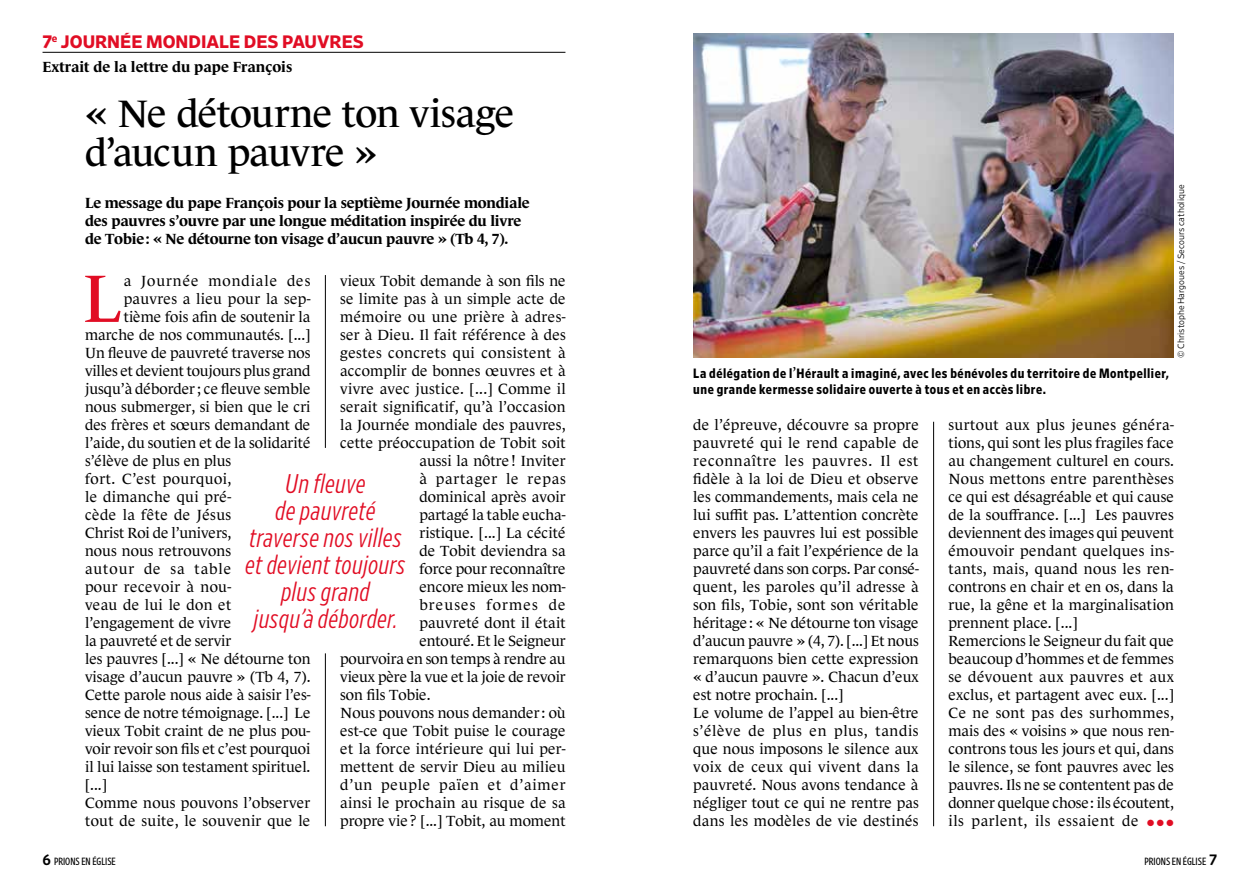
<style>
.page{position:relative;width:1259px;height:893px;background:#fff}
.page>*{position:absolute;margin:0;border:0;box-sizing:border-box;transform-origin:0 0}
.t1{font:68.4px "Le Monde Journal Std";color:#e10d24}
.t2{font:39px/39px "Le Monde Journal Std";letter-spacing:-.015em;color:#000}
.t3{font:italic 300 condensed 27px/27px "Retina";letter-spacing:.01em;color:#e10d24;text-align:center}
.t4{font:700 18px "Retina";color:#e10d24}
.t5{font:15px/18px "Le Monde Journal Std";letter-spacing:.005em;color:#000}
.t6{font:700 15px/18px "Le Monde Journal Std";letter-spacing:-.01em;color:#000}
.t7{font:15px "Le Monde Journal Std";letter-spacing:.025em;color:#000}
.t8{font:15px "Le Monde Journal Std";letter-spacing:.03em;color:#000}
.t9{font:15px "Le Monde Journal Std";letter-spacing:.055em;color:#000}
.t10{font:15px "Le Monde Journal Std";letter-spacing:.065em;color:#000}
.t11{font:15px "Le Monde Journal Std";letter-spacing:.075em;color:#000}
.t12{font:700 13.5px/16.5px "Retina Narrow";letter-spacing:.04em;color:#000}
.t13{font:condensed 10.5px "Retina";color:#000}
.t14{font:300 9px "Retina";color:#000}
.t15{font:9px "Zapf Dingbats";color:#e10d24}
.s1{font-family:"Le Monde Journal Std";font-weight:400;font-size:15px}
.s2{font-family:"Humanist 521 BT"}
.s3{font-weight:500;font-stretch:normal;font-size:15px}
</style>
<div class="page">
<hr style="left:43px;top:52px;width:522px;height:1px;background:#000">
<img style="left:693px;top:34px;width:481px;height:324px">
<hr style="left:325px;top:275px;width:1px;height:173px;background:#000">
<hr style="left:933px;top:422px;width:1px;height:404px;background:#000">
<hr style="left:325px;top:653px;width:1px;height:173px;background:#000">
<p class="t4" style="left:43px;top:30px;width:323px">7<sup>e</sup> JOURNÉE MONDIALE DES PAUVRES</p>
<p class="t6" style="left:43px;top:58px;width:251px">Extrait de la lettre du pape François</p>
<h2 class="t2" style="left:85px;top:94px;width:431px">« Ne détourne ton visage d’aucun pauvre »</h2>
<p class="t6" style="left:85px;top:194px;width:446px">Le message du pape François pour la septième Journée mondiale des pauvres s’ouvre par une longue méditation inspirée du livre de Tobie: « Ne détourne ton visage d’aucun pauvre » (Tb 4, 7).</p>
<h1 class="t1" style="left:83px;top:260px;width:40px">L</h1>
<p class="t10" style="left:124px;top:272px;width:188px">a Journée mondiale des</p>
<p class="t5" style="left:340px;top:272px;width:227px">vieux Tobit demande à son fils ne</p>
<p class="t5" style="left:340px;top:290px;width:227px">se limite pas à un simple acte de</p>
<p class="t7" style="left:340px;top:308px;width:227px">mémoire ou une prière à adres-</p>
<p class="t5" style="left:340px;top:326px;width:227px">ser à Dieu. Il fait référence à des</p>
<p class="t8" style="left:340px;top:344px;width:227px">gestes concrets qui consistent à</p>
<p class="t5" style="left:340px;top:362px;width:227px">accomplir de bonnes œuvres et à</p>
<p class="t5" style="left:340px;top:380px;width:227px">vivre avec justice. [...] Comme il</p>
<p class="t5" style="left:340px;top:398px;width:227px">serait significatif, qu’à l’occasion</p>
<p class="t5" style="left:340px;top:416px;width:227px">la Journée mondiale des pauvres,</p>
<p class="t5" style="left:340px;top:434px;width:227px">cette préoccupation de Tobit soit</p>
<p class="t5" style="left:419px;top:452px;width:148px">aussi la nôtre ! Inviter</p>
<p class="t9" style="left:419px;top:470px;width:148px">à partager le repas</p>
<p class="t5" style="left:419px;top:488px;width:148px">dominical après avoir</p>
<p class="t5" style="left:419px;top:506px;width:148px">partagé la table eucha-</p>
<p class="t5" style="left:419px;top:524px;width:148px">ristique. [...] La cécité</p>
<p class="t5" style="left:419px;top:542px;width:148px">de Tobit deviendra sa</p>
<p class="t5" style="left:419px;top:560px;width:148px">force pour reconnaître</p>
<p class="t5" style="left:419px;top:578px;width:148px">encore mieux les nom-</p>
<p class="t11" style="left:419px;top:596px;width:148px">breuses formes de</p>
<p class="t5" style="left:419px;top:614px;width:148px">pauvreté dont il était</p>
<p class="t5" style="left:419px;top:632px;width:148px">entouré. Et le Seigneur</p>
<p class="t5" style="left:340px;top:650px;width:227px">pourvoira en son temps à rendre au</p>
<p class="t5" style="left:340px;top:668px;width:227px">vieux père la vue et la joie de revoir</p>
<p class="t5" style="left:340px;top:686px;width:92px">son fils Tobie.</p>
<p class="t5" style="left:340px;top:704px;width:227px">Nous pouvons nous demander: où</p>
<p class="t5" style="left:340px;top:722px;width:227px">est-ce que Tobit puise le courage</p>
<p class="t5" style="left:340px;top:740px;width:227px">et la force intérieure qui lui per-</p>
<p class="t5" style="left:340px;top:758px;width:227px">mettent de servir Dieu au milieu</p>
<p class="t9" style="left:340px;top:776px;width:227px">d’un peuple païen et d’aimer</p>
<p class="t5" style="left:340px;top:794px;width:227px">ainsi le prochain au risque de sa</p>
<p class="t5" style="left:340px;top:812px;width:227px">propre vie ? [...] Tobit, au moment</p>
<p class="t5" style="left:124px;top:290px;width:188px">pauvres a lieu pour la sep-</p>
<p class="t5" style="left:124px;top:308px;width:188px">tième fois afin de soutenir la</p>
<p class="t5" style="left:85px;top:326px;width:227px">marche de nos communautés. [...]</p>
<p class="t5" style="left:85px;top:344px;width:227px">Un fleuve de pauvreté traverse nos</p>
<p class="t5" style="left:85px;top:362px;width:227px">villes et devient toujours plus grand</p>
<p class="t5" style="left:85px;top:380px;width:227px">jusqu’à déborder; ce fleuve semble</p>
<p class="t5" style="left:85px;top:398px;width:227px">nous submerger, si bien que le cri</p>
<p class="t5" style="left:85px;top:416px;width:227px">des frères et sœurs demandant de</p>
<p class="t5" style="left:85px;top:434px;width:227px">l’aide, du soutien et de la solidarité</p>
<p class="t5" style="left:85px;top:452px;width:148px">s’élève de plus en plus</p>
<p class="t8" style="left:85px;top:470px;width:148px">fort. C’est pourquoi,</p>
<p class="t7" style="left:85px;top:488px;width:148px">le dimanche qui pré-</p>
<p class="t7" style="left:85px;top:506px;width:148px">cède la fête de Jésus</p>
<p class="t5" style="left:85px;top:524px;width:148px">Christ Roi de l’univers,</p>
<p class="t5" style="left:85px;top:542px;width:148px">nous nous retrouvons</p>
<p class="t10" style="left:85px;top:560px;width:148px">autour de sa table</p>
<p class="t7" style="left:85px;top:578px;width:148px">pour recevoir à nou-</p>
<p class="t5" style="left:85px;top:596px;width:148px">veau de lui le don et</p>
<p class="t5" style="left:85px;top:614px;width:148px">l’engagement de vivre</p>
<p class="t5" style="left:85px;top:632px;width:148px">la pauvreté et de servir</p>
<p class="t5" style="left:85px;top:650px;width:227px">les pauvres [...] « Ne détourne ton</p>
<p class="t5" style="left:85px;top:668px;width:227px">visage d’aucun pauvre » (Tb 4, 7).</p>
<p class="t5" style="left:85px;top:686px;width:227px">Cette parole nous aide à saisir l’es-</p>
<p class="t5" style="left:85px;top:704px;width:227px">sence de notre témoignage. [...] Le</p>
<p class="t5" style="left:85px;top:722px;width:227px">vieux Tobit craint de ne plus pou-</p>
<p class="t5" style="left:85px;top:740px;width:227px">voir revoir son fils et c’est pourquoi</p>
<p class="t5" style="left:85px;top:758px;width:227px">il lui laisse son testament spirituel.</p>
<p class="t5" style="left:85px;top:776px;width:23px">[...]</p>
<p class="t5" style="left:85px;top:794px;width:227px">Comme nous pouvons l’observer</p>
<p class="t5" style="left:85px;top:812px;width:227px">tout de suite, le souvenir que le</p>
<h3 class="t3" style="left:245px;top:469px;width:162px">Un fleuve<br>de pauvreté traverse nos villes et devient toujours plus grand<br>jusqu’à déborder.</h3>
<p class="t12" style="left:693px;top:365px;width:477px">La délégation de l<span class="s1">’</span>Hérault a imaginé, avec les bénévoles du territoire de Montpellier, une grande kermesse solidaire ouverte à tous et en accès libre.</p>
<p class="t14" style="left:1175px;top:358px;width:175px;rotate:-90deg"><span class="s2">©</span> Christophe Hargoues / Secours catholique</p>
<p class="t5" style="left:693px;top:416px;width:227px">de l’épreuve, découvre sa propre pauvreté qui le rend capable de reconnaître les pauvres. Il est fidèle à la loi de Dieu et observe les commandements, mais cela ne lui suffit pas. L’attention concrète envers les pauvres lui est possible parce qu’il a fait l’expérience de la pauvreté dans son corps. Par consé&shy;quent, les paroles qu’il adresse à son fils, Tobie, sont son véritable héritage: « Ne détourne ton visage d’aucun pauvre » (4, 7). [...] Et nous remarquons bien cette expression « d’aucun pauvre ». Chacun d’eux est notre prochain. [...]<br>Le volume de l’appel au bien-être s’élève de plus en plus, tandis que nous imposons le silence aux voix de ceux qui vivent dans la pauvreté. Nous avons tendance à négliger tout ce qui ne rentre pas dans les modèles de vie destinés</p>
<p class="t5" style="left:948px;top:416px;width:227px">surtout aux plus jeunes généra&shy;tions, qui sont les plus fragiles face au changement culturel en cours.<br>Nous mettons entre parenthèses ce qui est désagréable et qui cause de la souffrance. [...] Les pauvres deviennent des images qui peuvent émouvoir pendant quelques ins&shy;tants, mais, quand nous les ren&shy;controns en chair et en os, dans la rue, la gêne et la marginalisation prennent place. [...]<br>Remercions le Seigneur du fait que beaucoup d’hommes et de femmes se dévouent aux pauvres et aux exclus, et partagent avec eux. [...]<br>Ce ne sont pas des surhommes, mais des « voisins » que nous ren&shy;controns tous les jours et qui, dans le silence, se font pauvres avec les pauvres. Ils ne se contentent pas de donner quelque chose: ils écoutent, ils parlent, ils essaient de</p>
<p class="t15" style="left:1147px;top:818px;width:28px">● ● ●</p>
<p class="t13" style="left:43px;top:854px;width:75px"><span class="s3">6</span> PRIONS EN ÉGLISE</p>
<p class="t13" style="left:1144px;top:854px;width:74px">PRIONS EN ÉGLISE <span class="s3">7</span></p>
</div>
